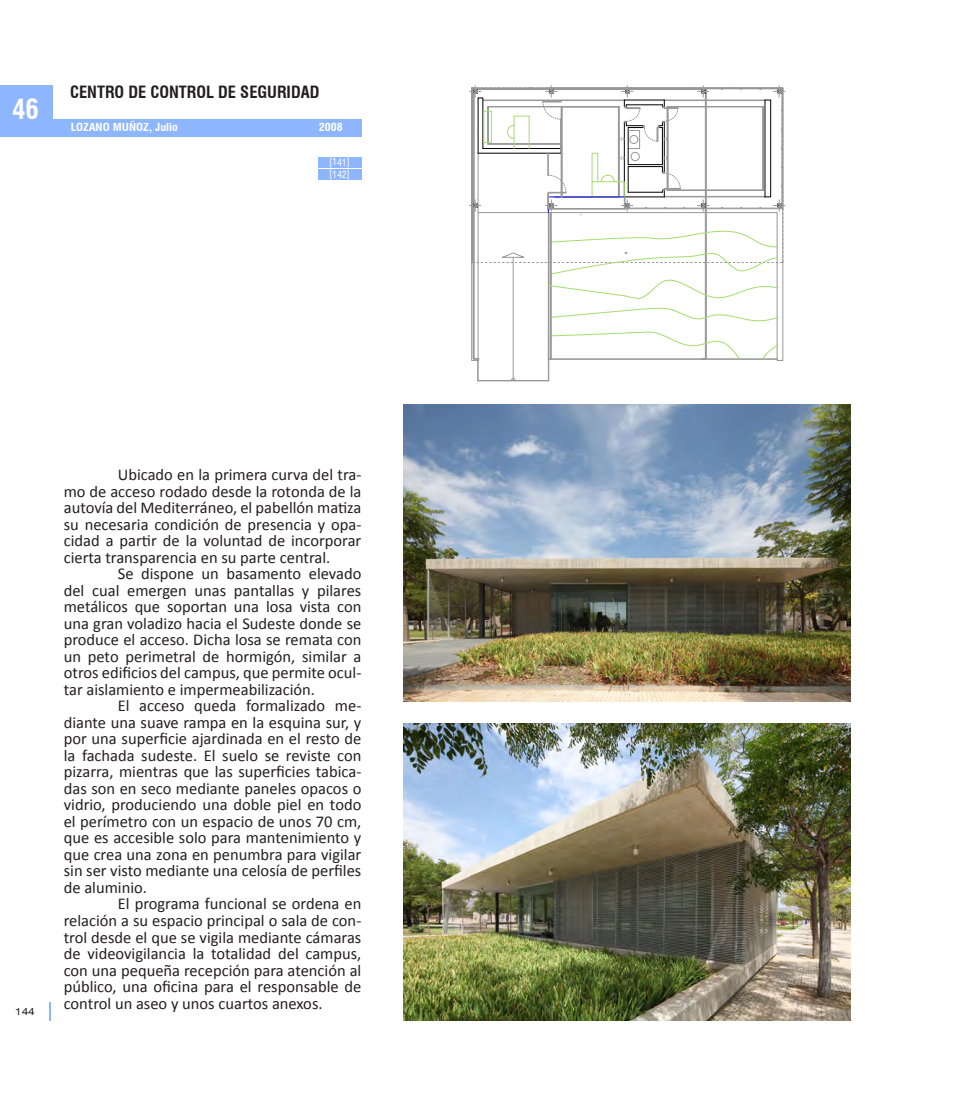
<style>
.page{position:relative;width:978px;height:1106px;background:#fff}
.page>*{position:absolute;margin:0;border:0;box-sizing:border-box;transform-origin:0 0}
.t1{font:700 condensed 27px "Swiss 721 BT";color:#fff}
.t2{font:16.5px/16.5px "Calibri";color:#231f20;text-align:justify}
.t3{font:700 condensed 16.5px "Swiss 721 BT";color:#231f20}
.t4{font:700 condensed 10.8px "Swiss 721 BT";color:#fff;scale:1.11 1}
.t5{font:condensed 9.75px "Swiss 721 BT";color:#fff}
.t6{font:expanded 9.75px "Swiss 721 BT";color:#231f20}
</style>
<div class="page">
<img style="left:404px;top:404px;width:446px;height:298px">
<img style="left:404px;top:723px;width:446px;height:297px">
<div style="left:52px;top:119px;width:309px;height:17px;background:#8db6ff"></div>
<div style="left:0;top:85px;width:51px;height:51px;background:#8db6ff"></div>
<svg style="left:50px;top:1002px;width:1px;height:18px"></svg>
<div style="left:318px;top:169px;width:43px;height:10px;background:#8db6ff"></div>
<div style="left:318px;top:157px;width:43px;height:11px;background:#8db6ff"></div>
<svg style="left:469px;top:86px;width:316px;height:295px"></svg>
<p class="t1" style="left:12px;top:93px;width:28px">46</p>
<p class="t3" style="left:70px;top:82px;width:251px">CENTRO DE CONTROL DE SEGURIDAD</p>
<p class="t4" style="left:71px;top:121px;width:98px">LOZANO MUÑOZ, Julio</p>
<p class="t4" style="left:319px;top:121px;width:23px">2008</p>
<p class="t5" style="left:329px;top:156px;width:22px">[141]</p>
<p class="t5" style="left:329px;top:169px;width:22px">[142]</p>
<p class="t6" style="left:15px;top:1005px;width:21px">144</p>
<p class="t2" style="left:64px;top:466px;width:299px;text-indent:54px">Ubicado en la primera curva del tra&shy;mo de acceso rodado desde la rotonda de la autovía del Mediterráneo, el pabellón matiza su necesaria condición de presencia y opa&shy;cidad a partir de la voluntad de incorporar cierta transparencia en su parte central.</p>
<p class="t2" style="left:64px;top:565px;width:299px;text-indent:54px">Se dispone un basamento elevado del cual emergen unas pantallas y pilares metálicos que soportan una losa vista con una gran voladizo hacia el Sudeste donde se produce el acceso. Dicha losa se remata con un peto perimetral de hormigón, similar a otros edificios del campus, que permite ocul&shy;tar aislamiento e impermeabilización.</p>
<p class="t2" style="left:64px;top:697px;width:299px;text-indent:54px">El acceso queda formalizado me&shy;diante una suave rampa en la esquina sur, y por una superficie ajardinada en el resto de la fachada sudeste. El suelo se reviste con pizarra, mientras que las superficies tabica&shy;das son en seco mediante paneles opacos o vidrio, produciendo una doble piel en todo el perímetro con un espacio de unos 70 cm, que es accesible solo para mantenimiento y que crea una zona en penumbra para vigilar sin ser visto mediante una celosía de perfiles de aluminio.</p>
<p class="t2" style="left:64px;top:895px;width:299px;text-indent:54px">El programa funcional se ordena en relación a su espacio principal o sala de con&shy;trol desde el que se vigila mediante cámaras de videovigilancia la totalidad del campus, con una pequeña recepción para atención al público, una oficina para el responsable de control un aseo y unos cuartos anexos.</p>
</div>
